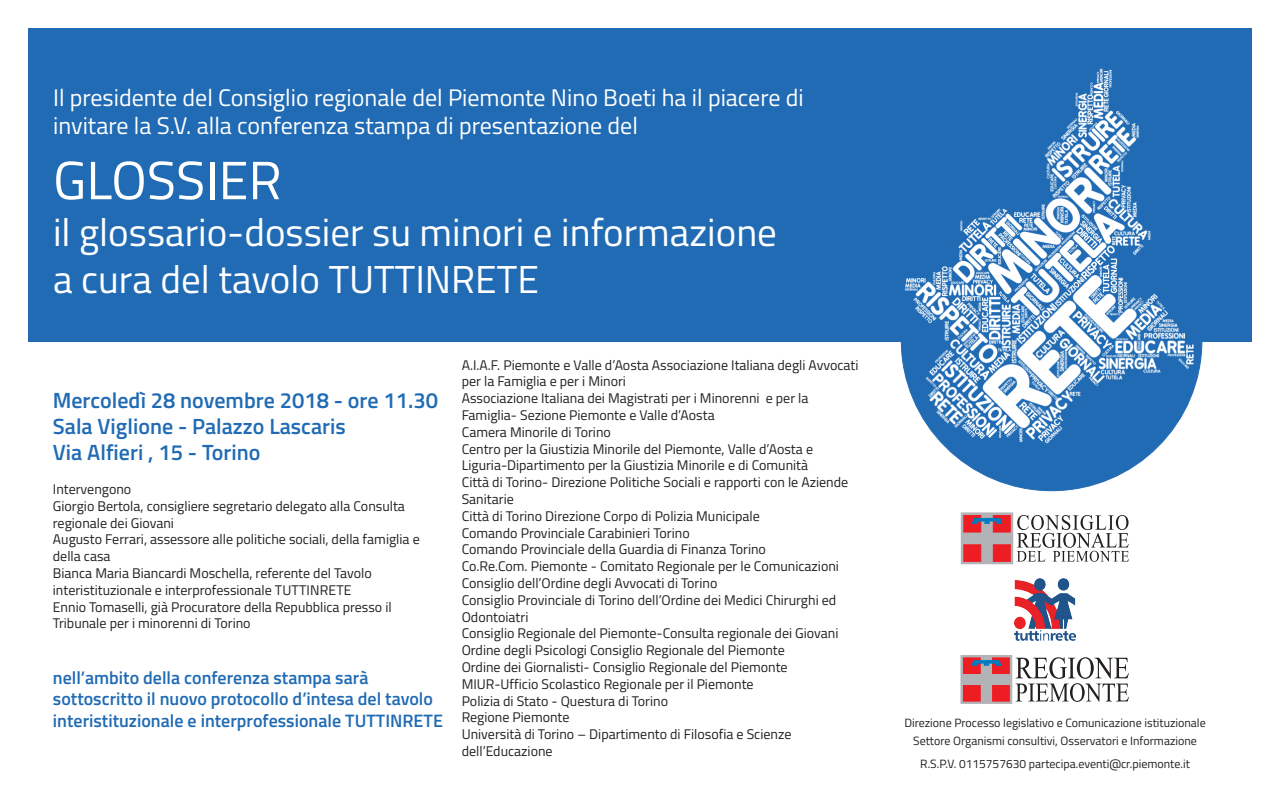
<style>
.page{position:relative;width:1280px;height:800px;background:#fff}
.page>*{position:absolute;margin:0;border:0;box-sizing:border-box;transform-origin:0 0}
.t1{font:54px "Titillium Web";color:#fff}
.t2{font:39px/46.8px "Titillium Web";color:#fff}
.t3{font:24px/28.8px "Titillium Web";color:#fff}
.t4{font:600 22px/26.4px "Titillium Web";color:#206bb4}
.t5{font:600 18px/21.6px "Titillium Web";color:#206bb4}
.t6{font:14px/16.8px "Titillium Web";color:#231f20}
.t7{font:12px/17.2px "Titillium Web";color:#231f20;text-align:center}
</style>
<div class="page">
<div style="left:901px;top:190px;width:301px;height:301px;background:#206bb4;border-radius:50%"></div>
<div style="left:28px;top:28px;width:1224px;height:314px;background:#206bb4"></div>
<div style="left:961px;top:513px;width:52px;height:51px;background:#b2b3b7"></div>
<div style="left:961px;top:512px;width:52px;height:52px;border:1px solid #b2b3b7"></div>
<div style="left:993px;top:544px;width:18px;height:18px;background:#ee1d23;border:1px solid #ee1d23"></div>
<div style="left:963px;top:544px;width:18px;height:18px;background:#ee1d23;border:1px solid #ee1d23"></div>
<div style="left:963px;top:515px;width:18px;height:17px;background:#ee1d23;border:1px solid #ee1d23"></div>
<div style="left:993px;top:515px;width:18px;height:17px;background:#ee1d23;border:1px solid #ee1d23"></div>
<svg style="left:972px;top:518px;width:30px;height:6px"></svg>
<svg style="left:1017px;top:515px;width:112px;height:47px"></svg>
<img style="left:900px;top:68px;width:302px;height:393px">
<svg style="left:1016px;top:657px;width:113px;height:45px"></svg>
<div style="left:961px;top:655px;width:51px;height:49px;background:#b2b3b7"></div>
<div style="left:992px;top:685px;width:18px;height:16px;background:#ee1d23;border:1px solid #ee1d23"></div>
<div style="left:963px;top:685px;width:18px;height:16px;background:#ee1d23;border:1px solid #ee1d23"></div>
<div style="left:963px;top:658px;width:18px;height:16px;background:#ee1d23"></div>
<div style="left:992px;top:658px;width:18px;height:16px;background:#ee1d23;border:1px solid #ee1d23"></div>
<svg style="left:971px;top:660px;width:31px;height:6px"></svg>
<img style="left:1014px;top:578px;width:61px;height:63px">
<h3 class="t3" style="left:53px;top:82px;width:752px">Il presidente del Consiglio regionale del Piemonte Nino Boeti ha il piacere di invitare la S.V. alla conferenza stampa di presentazione del</h3>
<h1 class="t1" style="left:53px;top:141px;width:230px">GLOSSIER</h1>
<h2 class="t2" style="left:53px;top:207px;width:725px">il glossario-dossier su minori e informazione a cura del tavolo TUTTINRETE</h2>
<h3 class="t4" style="left:53px;top:386px;width:387px">Mercoledì 28 novembre 2018 - ore 11.30<br>Sala Viglione - Palazzo Lascaris<br>Via Alfieri , 15 - Torino</h3>
<p class="t6" style="left:53px;top:480px;width:368px">Intervengono<br>Giorgio Bertola, consigliere segretario delegato alla Consulta regionale dei Giovani<br>Augusto Ferrari, assessore alle politiche sociali, della famiglia e della casa<br>Bianca Maria Biancardi Moschella, referente del Tavolo interistituzionale e interprofessionale Tuttinrete<br>Ennio Tomaselli, già Procuratore della Repubblica presso il Tribunale per i minorenni di Torino</p>
<p class="t5" style="left:53px;top:666px;width:392px">nell’ambito della conferenza stampa sarà sottoscritto il nuovo protocollo d’intesa del tavolo interistituzionale e interprofessionale TUTTINRETE</p>
<p class="t6" style="left:462px;top:356px;width:398px">A.I.A.F. Piemonte e Valle d’Aosta Associazione Italiana degli Avvocati per la Famiglia e per i Minori<br>Associazione Italiana dei Magistrati per i Minorenni e per la Famiglia- Sezione Piemonte e Valle d’Aosta<br>Camera Minorile di Torino<br>Centro per la Giustizia Minorile del Piemonte, Valle d’Aosta e Liguria-Dipartimento per la Giustizia Minorile e di Comunità<br>Città di Torino- Direzione Politiche Sociali e rapporti con le Aziende Sanitarie<br>Città di Torino Direzione Corpo di Polizia Municipale<br>Comando Provinciale Carabinieri Torino<br>Comando Provinciale della Guardia di Finanza Torino<br>Co.Re.Com. Piemonte - Comitato Regionale per le Comunicazioni Consiglio dell’Ordine degli Avvocati di Torino<br>Consiglio Provinciale di Torino dell’Ordine dei Medici Chirurghi ed Odontoiatri<br>Consiglio Regionale del Piemonte-Consulta regionale dei Giovani Ordine degli Psicologi Consiglio Regionale del Piemonte<br>Ordine dei Giornalisti- Consiglio Regionale del Piemonte MIUR-Ufficio Scolastico Regionale per il Piemonte<br>Polizia di Stato - Questura di Torino<br>Regione Piemonte<br>Università di Torino – Dipartimento di Filosofia e Scienze dell’Educazione</p>
<p class="t7" style="left:904px;top:714px;width:303px">Direzione Processo legislativo e Comunicazione istituzionale<br>Settore Organismi consultivi, Osservatori e Informazione</p>
<p class="t7" style="left:920px;top:754px;width:271px">R.S.P.V. 0115757630 partecipa.eventi@cr.piemonte.it</p>
</div>
